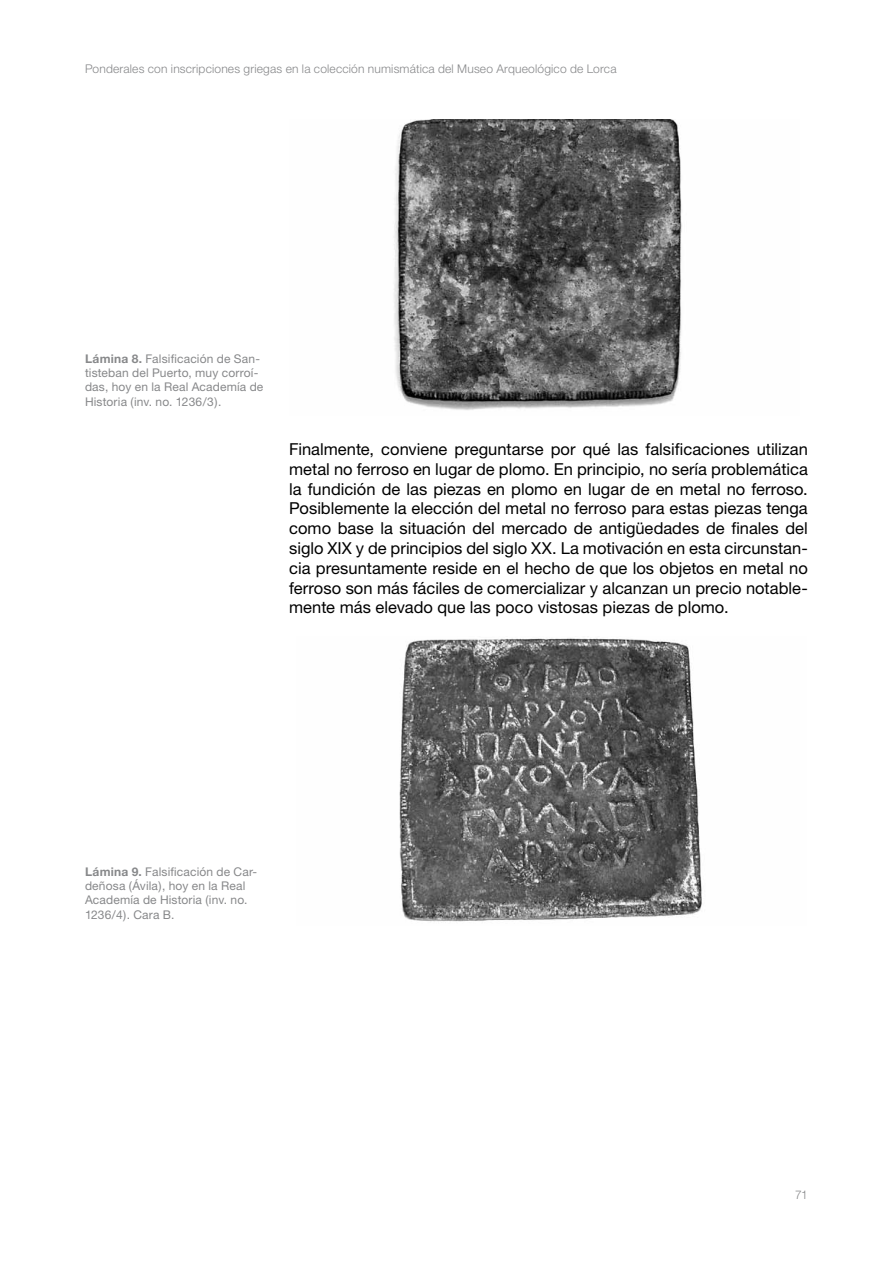
<style>
.page{position:relative;width:893px;height:1263px;background:#fff}
.page>*{position:absolute;margin:0;border:0;box-sizing:border-box;transform-origin:0 0}
.t1{font:16.5px/19.8px "Helvetica Neue";color:#000;text-align:justify}
.t2{font:12px/14.4px "Helvetica Neue";letter-spacing:.01em;color:#87888a}
.t3{font:300 12px "Helvetica Neue";letter-spacing:.015em;color:#87888a}
.s1{font-weight:700}
</style>
<div class="page">
<img style="left:394px;top:119px;width:288px;height:291px">
<img style="left:399px;top:638px;width:303px;height:284px">
<p class="t3" style="left:85px;top:62px;width:533px">Ponderales con inscripciones griegas en la colección numismática del Museo Arqueológico de Lorca</p>
<p class="t2" style="left:85px;top:351px;width:180px"><span class="s1">Lámina 8.</span> Falsificación de San&shy;tisteban del Puerto, muy corroí&shy;das, hoy en la Real Academía de<br>Historia (inv. no. 1236/3).</p>
<p class="t1" style="left:289px;top:439px;width:520px">Finalmente, conviene preguntarse por qué las falsificaciones utilizan metal no ferroso en lugar de plomo. En principio, no sería problemática la fundición de las piezas en plomo en lugar de en metal no ferroso.<br>Posiblemente la elección del metal no ferroso para estas piezas tenga como base la situación del mercado de antigüedades de finales del siglo XIX y de principios del siglo XX. La motivación en esta circunstan&shy;cia presuntamente reside en el hecho de que los objetos en metal no ferroso son más fáciles de comercializar y alcanzan un precio notable&shy;mente más elevado que las poco vistosas piezas de plomo.</p>
<p class="t2" style="left:85px;top:864px;width:174px"><span class="s1">Lámina 9.</span> Falsificación de Car&shy;deñosa (Ávila), hoy en la Real<br>Academía de Historia (inv. no.<br>1236/4). Cara B.</p>
<p class="t3" style="left:795px;top:1187px;width:14px">71</p>
</div>
